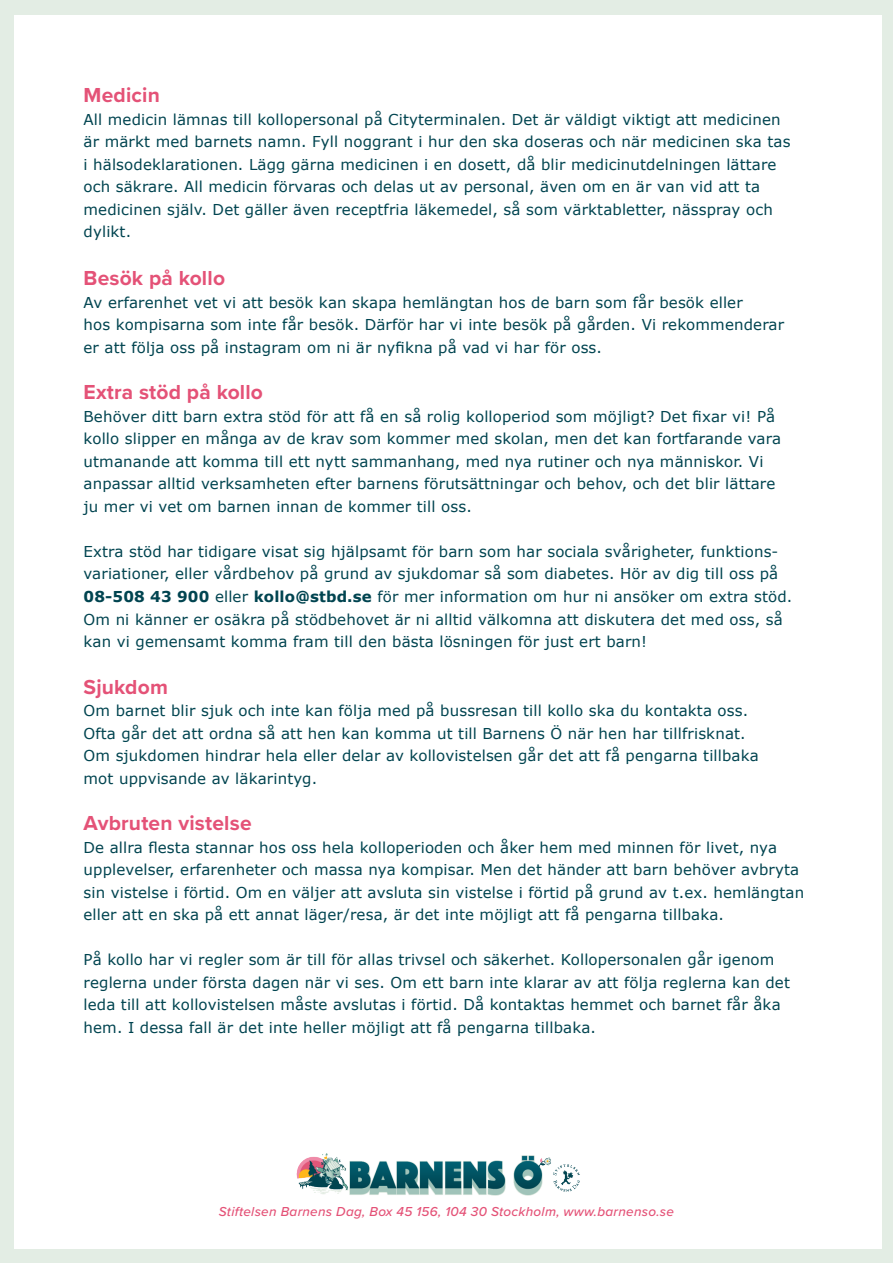
<style>
.page{position:relative;width:893px;height:1263px;background:#e3ede4}
.page>*{position:absolute;margin:0;border:0;box-sizing:border-box;transform-origin:0 0}
.t1{font:700 21px "Proxima Nova";letter-spacing:.01em;color:#e45277}
.t2{font:15px/22.5px "Verdana";letter-spacing:.01em;color:#004450}
.t3{font:italic 500 13.5px "Proxima Nova";letter-spacing:.02em;color:#e45277}
.s1{font-weight:700}
</style>
<div class="page">
<div style="left:14px;top:15px;width:867px;height:1233px;background:#fff"></div>
<hr style="left:84px;top:0;width:1px;height:1263px;background:#000">
<hr style="left:0;top:1204px;width:893px;height:2px;background:#004450">
<hr style="left:1px;top:84px;width:892px;height:2px;background:#004450">
<div style="left:83px;top:81px;width:723px;height:1124px;background:#fff"></div>
<p class="t1" style="left:84px;top:80px;width:78px">Medicin</p>
<p class="t2" style="left:84px;top:108px;width:708px">All medicin lämnas till kollopersonal på Cityterminalen. Det är väldigt viktigt att medicinen är märkt med barnets namn. Fyll noggrant i hur den ska doseras och när medicinen ska tas i hälsodeklarationen. Lägg gärna medicinen i en dosett, då blir medicinutdelningen lättare och säkrare. All medicin förvaras och delas ut av personal, även om en är van vid att ta medicinen själv. Det gäller även receptfria läkemedel, så som värktabletter, nässpray och dylikt.</p>
<p class="t1" style="left:84px;top:263px;width:143px">Besök på kollo</p>
<p class="t2" style="left:84px;top:291px;width:661px">Av erfarenhet vet vi att besök kan skapa hemlängtan hos de barn som får besök eller</p>
<p class="t2" style="left:84px;top:314px;width:702px">hos kompisarna som inte får besök. Därför har vi inte besök på gården. Vi rekommenderar</p>
<p class="t2" style="left:84px;top:336px;width:520px">er att följa oss på instagram om ni är nyfikna på vad vi har för oss.</p>
<p class="t1" style="left:84px;top:377px;width:181px">Extra stöd på kollo</p>
<p class="t2" style="left:84px;top:405px;width:699px">Behöver ditt barn extra stöd för att få en så rolig kolloperiod som möjligt? Det fixar vi! På kollo slipper en många av de krav som kommer med skolan, men det kan fortfarande vara utmanande att komma till ett nytt sammanhang, med nya rutiner och nya människor. Vi anpassar alltid verksamheten efter barnens förutsättningar och behov, och det blir lättare</p>
<p class="t2" style="left:84px;top:495px;width:390px">ju mer vi vet om barnen innan de kommer till oss.</p>
<p class="t2" style="left:84px;top:540px;width:710px">Extra stöd har tidigare visat sig hjälpsamt för barn som har sociala svårigheter, funktions&shy;variationer, eller vårdbehov på grund av sjukdomar så som diabetes. Hör av dig till oss på <span class="s1">08-508 43 900</span> eller <span class="s1">kollo@stbd.se</span> för mer information om hur ni ansöker om extra stöd.<br>Om ni känner er osäkra på stödbehovet är ni alltid välkomna att diskutera det med oss, så kan vi gemensamt komma fram till den bästa lösningen för just ert barn!</p>
<p class="t1" style="left:84px;top:671px;width:86px">Sjukdom</p>
<p class="t2" style="left:84px;top:699px;width:666px">Om barnet blir sjuk och inte kan följa med på bussresan till kollo ska du kontakta oss.</p>
<p class="t2" style="left:84px;top:722px;width:664px">Ofta går det att ordna så att hen kan komma ut till Barnens Ö när hen har tillfrisknat.</p>
<p class="t2" style="left:84px;top:744px;width:677px">Om sjukdomen hindrar hela eller delar av kollovistelsen går det att få pengarna tillbaka</p>
<p class="t2" style="left:84px;top:767px;width:235px">mot uppvisande av läkarintyg.</p>
<p class="t1" style="left:84px;top:807px;width:170px">Avbruten vistelse</p>
<p class="t2" style="left:84px;top:836px;width:722px">De allra flesta stannar hos oss hela kolloperioden och åker hem med minnen för livet, nya upplevelser, erfarenheter och massa nya kompisar. Men det händer att barn behöver avbryta sin vistelse i förtid. Om en väljer att avsluta sin vistelse i förtid på grund av t.ex. hemlängtan eller att en ska på ett annat läger/resa, är det inte möjligt att få pengarna tillbaka.</p>
<p class="t2" style="left:84px;top:948px;width:708px">På kollo har vi regler som är till för allas trivsel och säkerhet. Kollopersonalen går igenom reglerna under första dagen när vi ses. Om ett barn inte klarar av att följa reglerna kan det leda till att kollovistelsen måste avslutas i förtid. Då kontaktas hemmet och barnet får åka hem. I dessa fall är det inte heller möjligt att få pengarna tillbaka.</p>
<p class="t3" style="left:219px;top:1202px;width:457px">Stiftelsen Barnens Dag, Box 45 156, 104 30 Stockholm, www.barnenso.se</p>
</div>
